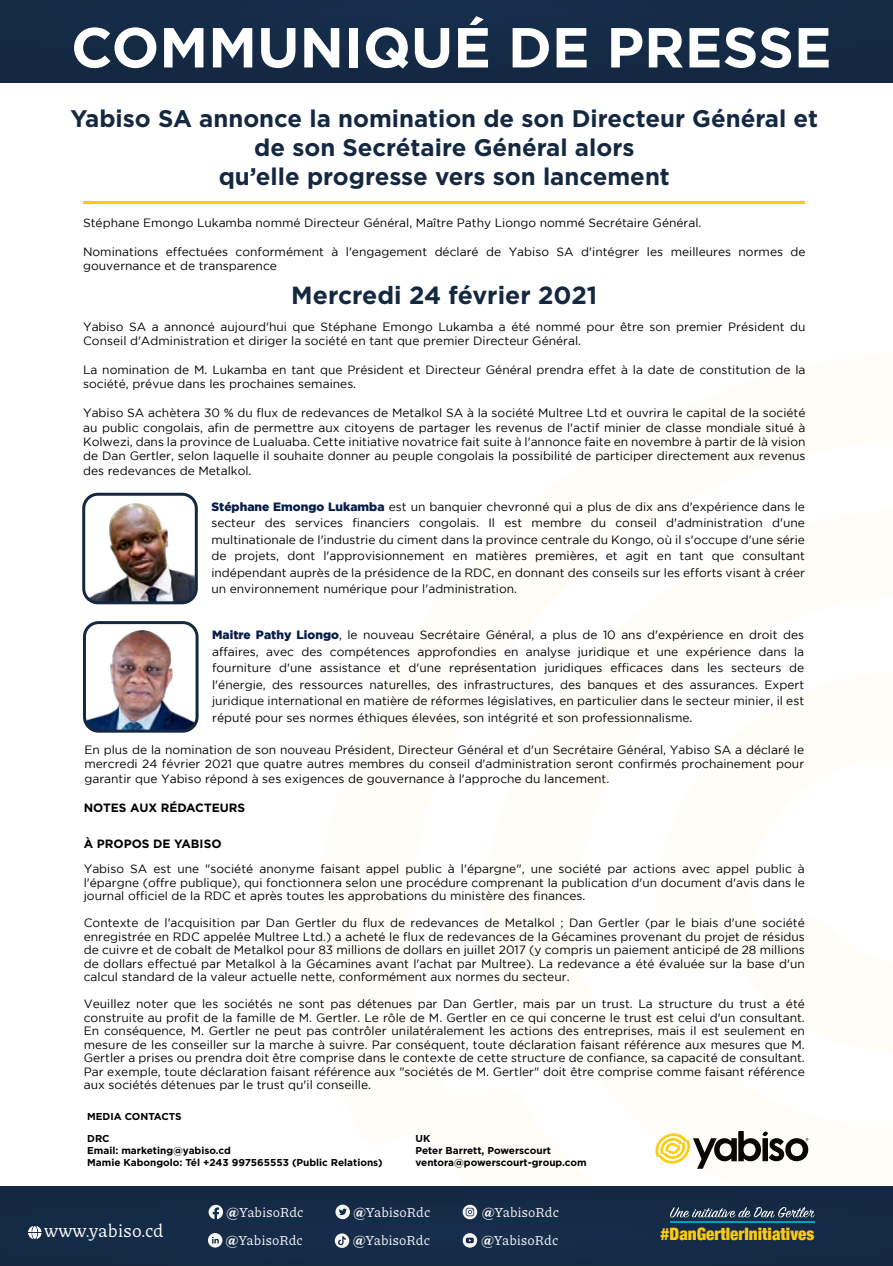
<style>
.page{position:relative;width:893px;height:1266px;background:#fff}
.page>*{position:absolute;margin:0;border:0;box-sizing:border-box;transform-origin:0 0}
.t1{font:700 56.25px "Gotham";color:#fff}
.t2{font:700 24.75px "Gotham";color:#142842}
.t3{font:700 24px/28.8px "Gotham";color:#142842;text-align:center}
.t4{font:18px "Piazzolla 9 pt";color:#fff}
.t5{font:900 condensed 17.1px "Helvetica Neue";color:#fccb0e}
.t6{font:13.5px "Piazzolla 9 pt";color:#f7f7f7}
.t7{font:12px/13.5px "Gotham";color:#000;text-align:justify}
.t8{font:700 12px "Gotham";color:#000}
.t9{font:700 10.05px/12px "Gotham";color:#000}
.s1{font-weight:900;color:#081c49}
.s2{font-weight:900}
</style>
<div class="page">
<div style="left:0;top:0;width:893px;height:82px;background:#152a45"></div>
<svg style="left:655px;top:1131px;width:154px;height:38px"></svg>
<hr style="left:83px;top:201px;width:722px;height:3px;background:#fdcc0e">
<img style="left:87px;top:630px;width:108px;height:99px">
<div style="left:83px;top:621px;width:116px;height:112px;border:3px solid #142842;border-radius:14px"></div>
<img style="left:86px;top:503px;width:108px;height:97px">
<div style="left:82px;top:493px;width:116px;height:111px;border:3px solid #142842;border-radius:14px"></div>
<div style="left:0;top:1186px;width:893px;height:80px;background:#152a45"></div>
<svg style="left:670px;top:1207px;width:144px;height:11px"></svg>
<hr style="left:670px;top:1222px;width:144px;height:1px;background:#00a1bc">
<div style="left:335px;top:1205px;width:15px;height:14px;background:#f7f7f7;border-radius:50%"></div>
<svg style="left:339px;top:1209px;width:8px;height:6px"></svg>
<svg style="left:463px;top:1233px;width:14px;height:15px"></svg>
<svg style="left:466px;top:1238px;width:8px;height:5px"></svg>
<svg style="left:463px;top:1205px;width:14px;height:14px"></svg>
<svg style="left:466px;top:1208px;width:8px;height:8px"></svg>
<svg style="left:209px;top:1205px;width:14px;height:14px"></svg>
<div style="left:208px;top:1233px;width:14px;height:14px;background:#f7f7f7;border-radius:50%"></div>
<svg style="left:212px;top:1237px;width:7px;height:6px"></svg>
<div style="left:335px;top:1233px;width:14px;height:15px;background:#f7f7f7;border-radius:50%"></div>
<svg style="left:338px;top:1236px;width:8px;height:9px"></svg>
<svg style="left:28px;top:1226px;width:13px;height:13px"></svg>
<h1 class="t1" style="left:71px;top:10px;width:762px">COMMUNIQUÉ DE PRESSE</h1>
<h3 class="t3" style="left:70px;top:104px;width:749px">Yabiso SA annonce la nomination de son Directeur Général et de son Secrétaire Général alors<br>qu’elle progresse vers son lancement</h3>
<p class="t7" style="left:83px;top:216px;width:620px">Stéphane Emongo Lukamba nommé Directeur Général, Maître Pathy Liongo nommé Secrétaire Général.</p>
<p class="t7" style="left:83px;top:244px;width:724px;line-height:14.4px">Nominations effectuées conformément à l'engagement déclaré de Yabiso SA d'intégrer les meilleures normes de gouvernance et de transparence</p>
<h2 class="t2" style="left:291px;top:279px;width:308px">Mercredi 24 février 2021</h2>
<p class="t7" style="left:83px;top:319px;width:724px;line-height:14.4px">Yabiso SA a annoncé aujourd'hui que Stéphane Emongo Lukamba a été nommé pour être son premier Président du<br>Conseil d'Administration et diriger la société en tant que premier Directeur Général.</p>
<p class="t7" style="left:83px;top:362px;width:724px;line-height:14.4px">La nomination de M. Lukamba en tant que Président et Directeur Général prendra effet à la date de constitution de la société, prévue dans les prochaines semaines.</p>
<p class="t7" style="left:83px;top:406px;width:724px;line-height:14.4px">Yabiso SA achètera 30 % du flux de redevances de Metalkol SA à la société Multree Ltd et ouvrira le capital de la société au public congolais, afin de permettre aux citoyens de partager les revenus de l'actif minier de classe mondiale situé à Kolwezi, dans la province de Lualuaba. Cette initiative novatrice fait suite à l'annonce faite en novembre à partir de là vision de Dan Gertler, selon laquelle il souhaite donner au peuple congolais la possibilité de participer directement aux revenus des redevances de Metalkol.</p>
<p class="t7" style="left:211px;top:498px;width:595px;line-height:16.5px"><span class="s1">Stéphane Emongo Lukamba</span> est un banquier chevronné qui a plus de dix ans d'expérience dans le secteur des services financiers congolais. Il est membre du conseil d'administration d'une multinationale de l'industrie du ciment dans la province centrale du Kongo, où il s'occupe d'une série de projets, dont l'approvisionnement en matières premières, et agit en tant que consultant indépendant auprès de la présidence de la RDC, en donnant des conseils sur les efforts visant à créer un environnement numérique pour l'administration.</p>
<p class="t7" style="left:212px;top:626px;width:594px;line-height:16.5px"><span class="s1">Maitre Pathy Liongo</span>, le nouveau Secrétaire Général, a plus de 10 ans d'expérience en droit des affaires, avec des compétences approfondies en analyse juridique et une expérience dans la fourniture d'une assistance et d'une représentation juridiques efficaces dans les secteurs de l'énergie, des ressources naturelles, des infrastructures, des banques et des assurances. Expert juridique international en matière de réformes législatives, en particulier dans le secteur minier, il est réputé pour ses normes éthiques élevées, son intégrité et son professionnalisme.</p>
<p class="t7" style="left:84px;top:742px;width:721px;line-height:14.4px">En plus de la nomination de son nouveau Président, Directeur Général et d'un Secrétaire Général, Yabiso SA a déclaré le mercredi 24 février 2021 que quatre autres membres du conseil d'administration seront confirmés prochainement pour garantir que Yabiso répond à ses exigences de gouvernance à l'approche du lancement.</p>
<p class="t8" style="left:84px;top:799px;width:163px">NOTES AUX RÉDACTEURS</p>
<p class="t8" style="left:84px;top:835px;width:139px">À PROPOS DE YABISO</p>
<p class="t7" style="left:84px;top:862px;width:723px">Yabiso SA est une "société anonyme faisant appel public à l'épargne", une société par actions avec appel public à l'épargne (offre publique), qui fonctionnera selon une procédure comprenant la publication d'un document d'avis dans le journal officiel de la RDC et après toutes les approbations du ministère des finances.</p>
<p class="t7" style="left:84px;top:916px;width:723px">Contexte de l'acquisition par Dan Gertler du flux de redevances de Metalkol ; Dan Gertler (par le biais d'une société enregistrée en RDC appelée Multree Ltd.) a acheté le flux de redevances de la Gécamines provenant du projet de résidus de cuivre et de cobalt de Metalkol pour 83 millions de dollars en juillet 2017 (y compris un paiement anticipé de 28 millions de dollars effectué par Metalkol à la Gécamines avant l'achat par Multree). La redevance a été évaluée sur la base d'un calcul standard de la valeur actuelle nette, conformément aux normes du secteur.</p>
<p class="t7" style="left:84px;top:997px;width:723px">Veuillez noter que les sociétés ne sont pas détenues par Dan Gertler, mais par un trust. La structure du trust a été construite au profit de la famille de M. Gertler. Le rôle de M. Gertler en ce qui concerne le trust est celui d'un consultant.<br>En conséquence, M. Gertler ne peut pas contrôler unilatéralement les actions des entreprises, mais il est seulement en mesure de les conseiller sur la marche à suivre. Par conséquent, toute déclaration faisant référence aux mesures que M.<br>Gertler a prises ou prendra doit être comprise dans le contexte de cette structure de confiance, sa capacité de consultant.<br>Par exemple, toute déclaration faisant référence aux "sociétés de M. Gertler" doit être comprise comme faisant référence aux sociétés détenues par le trust qu'il conseille.</p>
<p class="t9" style="left:87px;top:1106px;width:96px;line-height:21.3px">MEDIA CONTACTS<br>DRC</p>
<p class="t9" style="left:87px;top:1144px;width:297px">Email: marketing@yabiso.cd<br>Mamie Kabongolo: Tél +243 997565553 (Public Relations)</p>
<p class="t9" style="left:415px;top:1132px;width:173px">UK<br>Peter Barrett, Powerscourt ventora@powerscourt-group.com</p>
<h3 class="t4" style="left:44px;top:1220px;width:121px">www.yabiso.cd</h3>
<p class="t6" style="left:227px;top:1204px;width:78px"><span class="s2">@</span>YabisoRdc</p>
<p class="t6" style="left:354px;top:1204px;width:78px"><span class="s2">@</span>YabisoRdc</p>
<p class="t6" style="left:482px;top:1204px;width:78px"><span class="s2">@</span>YabisoRdc</p>
<p class="t6" style="left:226px;top:1232px;width:78px"><span class="s2">@</span>YabisoRdc</p>
<p class="t6" style="left:353px;top:1232px;width:78px"><span class="s2">@</span>YabisoRdc</p>
<p class="t6" style="left:482px;top:1232px;width:78px"><span class="s2">@</span>YabisoRdc</p>
<h3 class="t5" style="left:661px;top:1219px;width:155px">#DanGertlerInitiatives</h3>
</div>
